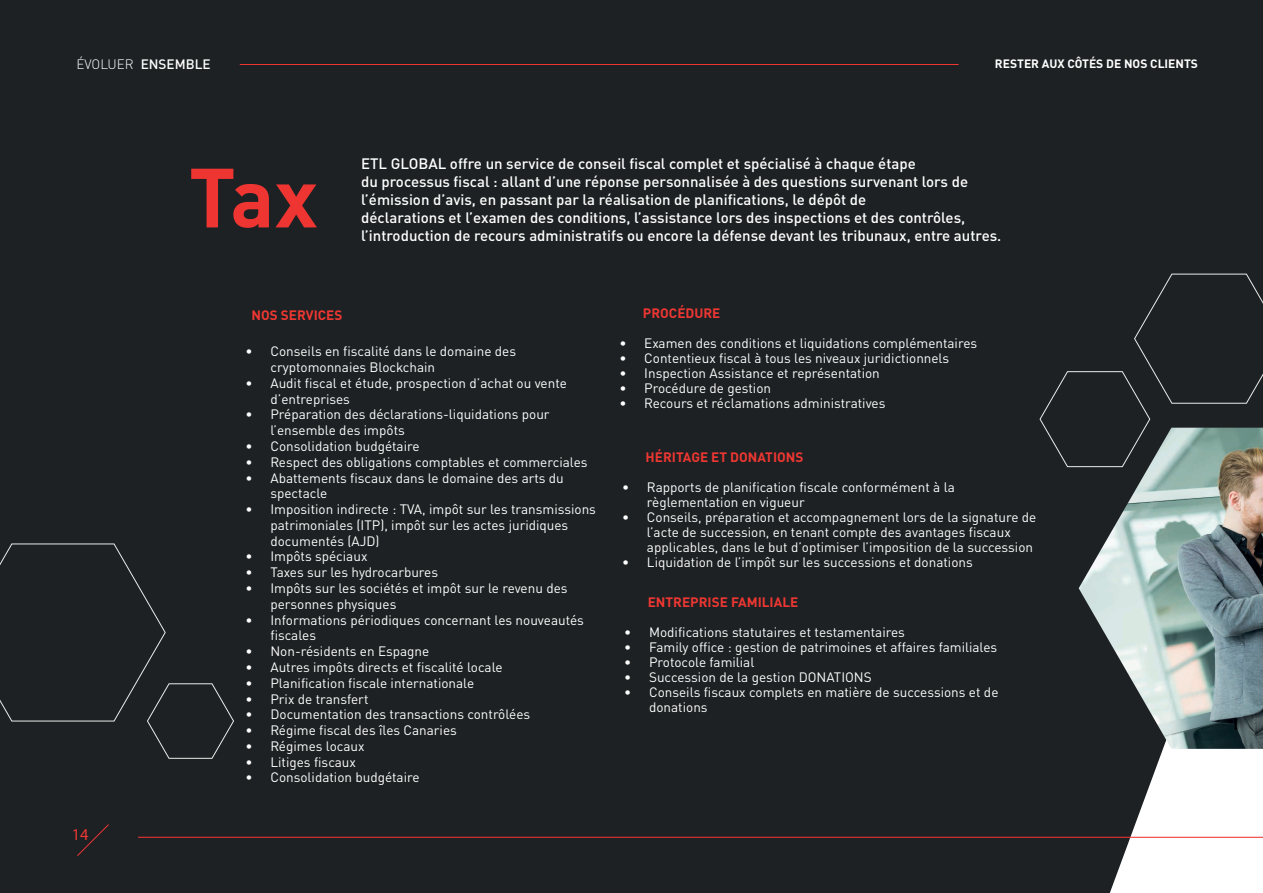
<style>
.page{position:relative;width:1263px;height:893px;background:#1d2123}
.page>*{position:absolute;margin:0;border:0;box-sizing:border-box;transform-origin:0 0}
.t1{font:700 82.5px "DIN Pro";color:#ee3531}
.t2{font:16.5px "Myriad Pro";color:#ee3732}
.t3{font:500 15px/18px "DIN Pro";color:#fff}
.t4{font:13.5px/15.8px "DIN Pro";color:#fff}
.t5{font:700 13.5px "DIN Pro";color:#ee3732}
.t6{font:500 13.5px "DIN Pro";color:#fff}
.t7{font:700 12px "DIN Pro";color:#fff}
.s1{font-weight:300}
</style>
<div class="page">
<svg style="left:1110px;top:749px;width:153px;height:144px;fill:#fff"></svg>
<img style="left:1079px;top:468px;width:184px;height:281px">
<svg style="left:1039px;top:273px;width:224px;height:195px"></svg>
<svg style="left:0;top:543px;width:234px;height:216px"></svg>
<hr style="left:138px;top:837px;width:1125px;height:1px;background:#ee3531">
<hr style="left:240px;top:64px;width:719px;height:1px;background:#ee3531">
<svg style="left:77px;top:824px;width:32px;height:32px"></svg>
<p class="t6" style="left:76px;top:55px;width:136px"><span class="s1">ÉVOLUER</span> ENSEMBLE</p>
<p class="t7" style="left:995px;top:56px;width:204px">RESTER AUX CÔTÉS DE NOS CLIENTS</p>
<h1 class="t1" style="left:189px;top:142px;width:131px">Tax</h1>
<p class="t3" style="left:361px;top:154px;width:642px">ETL GLOBAL offre un service de conseil fiscal complet et spécialisé à chaque étape<br>du processus fiscal : allant d’une réponse personnalisée à des questions survenant lors de l’émission d’avis, en passant par la réalisation de planifications, le dépôt de<br>déclarations et l’examen des conditions, l’assistance lors des inspections et des contrôles, l’introduction de recours administratifs ou encore la défense devant les tribunaux, entre autres.</p>
<p class="t2" style="left:72px;top:825px;width:18px">14</p>
<p class="t5" style="left:251px;top:306px;width:92px">NOS SERVICES</p>
<p class="t4" style="left:270px;top:342px;width:247px;text-indent:-25px">• Conseils en fiscalité dans le domaine des cryptomonnaies Blockchain</p>
<p class="t4" style="left:270px;top:374px;width:298px;text-indent:-25px">• Audit fiscal et étude, prospection d’achat ou vente d’entreprises</p>
<p class="t4" style="left:270px;top:405px;width:281px;text-indent:-25px">• Préparation des déclarations-liquidations pour l’ensemble des impôts</p>
<p class="t4" style="left:246px;top:437px;width:176px">• Consolidation budgétaire</p>
<p class="t4" style="left:246px;top:453px;width:343px">• Respect des obligations comptables et commerciales</p>
<p class="t4" style="left:270px;top:468px;width:295px;text-indent:-25px">• Abattements fiscaux dans le domaine des arts du spectacle</p>
<p class="t4" style="left:270px;top:500px;width:327px;text-indent:-25px">• Imposition indirecte : TVA, impôt sur les transmissions patrimoniales (ITP), impôt sur les actes juridiques documentés (AJD)</p>
<p class="t4" style="left:246px;top:547px;width:123px">• Impôts spéciaux</p>
<p class="t4" style="left:246px;top:563px;width:194px">• Taxes sur les hydrocarbures</p>
<p class="t4" style="left:270px;top:579px;width:299px;text-indent:-25px">• Impôts sur les sociétés et impôt sur le revenu des personnes physiques</p>
<p class="t4" style="left:270px;top:610px;width:315px;text-indent:-25px">• Informations périodiques concernant les nouveautés fiscales</p>
<p class="t4" style="left:246px;top:642px;width:185px">• Non-résidents en Espagne</p>
<p class="t4" style="left:246px;top:658px;width:259px">• Autres impôts directs et fiscalité locale</p>
<p class="t4" style="left:246px;top:674px;width:230px">• Planification fiscale internationale</p>
<p class="t4" style="left:246px;top:689px;width:124px">• Prix de transfert</p>
<p class="t4" style="left:246px;top:705px;width:286px">• Documentation des transactions contrôlées</p>
<p class="t4" style="left:246px;top:721px;width:213px">• Régime fiscal des îles Canaries</p>
<p class="t4" style="left:246px;top:737px;width:121px">• Régimes locaux</p>
<p class="t4" style="left:246px;top:752px;width:112px">• Litiges fiscaux</p>
<p class="t4" style="left:246px;top:768px;width:176px">• Consolidation budgétaire</p>
<p class="t5" style="left:643px;top:304px;width:79px">PROCÉDURE</p>
<p class="t4" style="left:619px;top:334px;width:359px">• Examen des conditions et liquidations complémentaires</p>
<p class="t4" style="left:619px;top:349px;width:331px">• Contentieux fiscal à tous les niveaux juridictionnels</p>
<p class="t4" style="left:619px;top:364px;width:262px">• Inspection Assistance et représentation</p>
<p class="t4" style="left:619px;top:379px;width:153px">• Procédure de gestion</p>
<p class="t4" style="left:619px;top:394px;width:268px">• Recours et réclamations administratives</p>
<p class="t5" style="left:646px;top:448px;width:159px">HÉRITAGE ET DONATIONS</p>
<p class="t4" style="left:647px;top:478px;width:309px;line-height:15px;text-indent:-25px">• Rapports de planification fiscale conformément à la règlementation en vigueur</p>
<p class="t4" style="left:647px;top:508px;width:391px;line-height:15px;text-indent:-25px">• Conseils, préparation et accompagnement lors de la signature de l’acte de succession, en tenant compte des avantages fiscaux applicables, dans le but d’optimiser l’imposition de la succession</p>
<p class="t4" style="left:622px;top:553px;width:352px">• Liquidation de l’impôt sur les successions et donations</p>
<p class="t5" style="left:648px;top:593px;width:152px">ENTREPRISE FAMILIALE</p>
<p class="t4" style="left:624px;top:623px;width:282px">• Modifications statutaires et testamentaires</p>
<p class="t4" style="left:624px;top:638px;width:375px">• Family office : gestion de patrimoines et affaires familiales</p>
<p class="t4" style="left:624px;top:653px;width:132px">• Protocole familial</p>
<p class="t4" style="left:624px;top:668px;width:249px">• Succession de la gestion DONATIONS</p>
<p class="t4" style="left:649px;top:683px;width:351px;line-height:15px;text-indent:-25px">• Conseils fiscaux complets en matière de successions et de donations</p>
</div>
